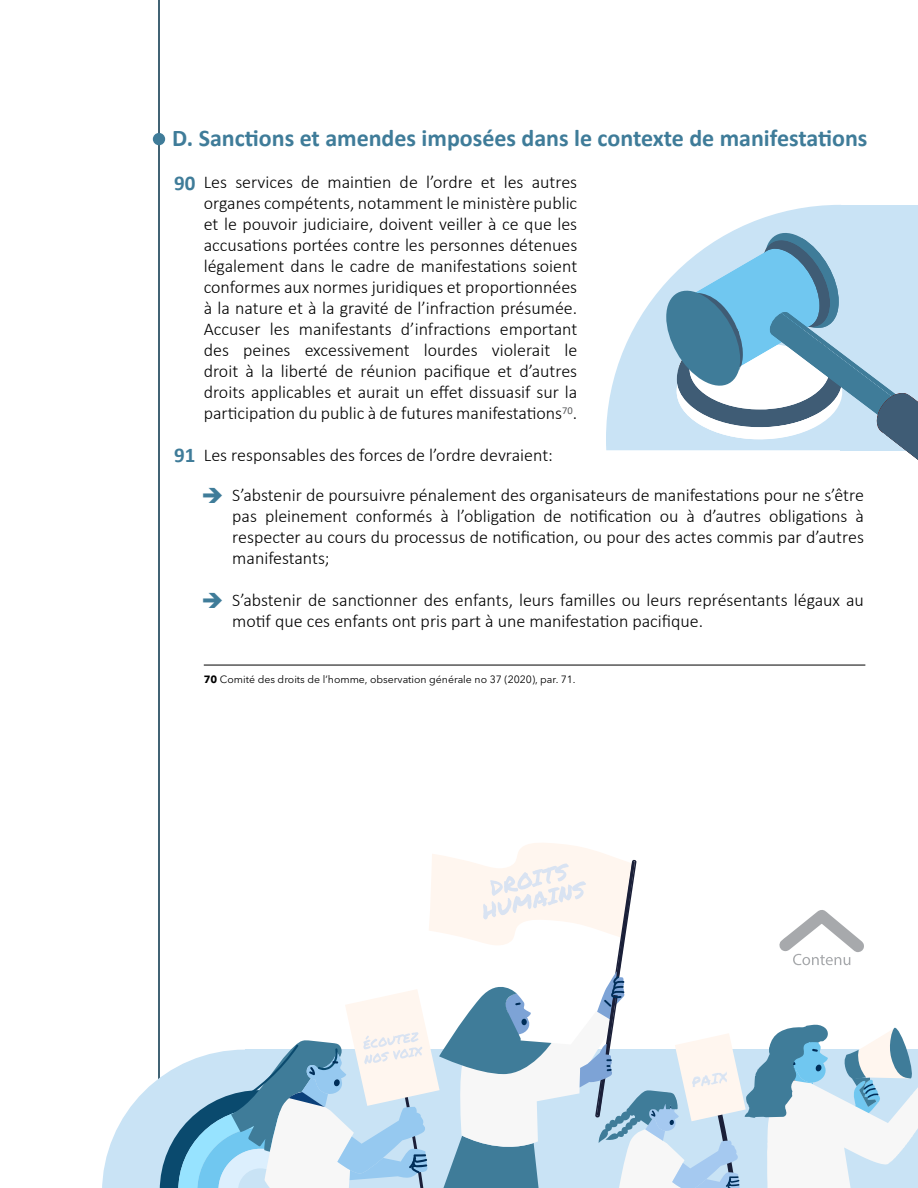
<style>
.page{position:relative;width:918px;height:1188px;background:#fff}
.page>*{position:absolute;margin:0;border:0;box-sizing:border-box;transform-origin:0 0}
.t1{font:700 24px "Calibri";color:#3f7c99}
.t2{font:700 21px "Calibri";color:#3f7c99}
.t3{font:300 18px/21px "Calibri";color:#000;text-align:justify}
.t4{font:10.5px "Avenir Next LT Pro";color:#000}
.s1{font-weight:700}
</style>
<div class="page">
<hr style="left:204px;top:665px;width:661px;height:1px;background:#000">
<hr style="left:158px;top:0;width:2px;height:1188px;background:#033047">
<div style="left:153px;top:133px;width:12px;height:12px;background:#3f7c99;border-radius:50%"></div>
<svg style="left:606px;top:205px;width:235px;height:245px"></svg>
<div style="left:841px;top:205px;width:77px;height:245px;background:#c9e3f5"></div>
<svg style="left:666px;top:226px;width:252px;height:234px"></svg>
<svg style="left:102px;top:842px;width:816px;height:346px"></svg>
<h1 class="t1" style="left:172px;top:121px;width:697px">D. Sanctions et amendes imposées dans le contexte de manifestations</h1>
<p class="t3" style="left:204px;top:171px;width:375px">Les services de maintien de l’ordre et les autres organes compétents, notamment le ministère public et le pouvoir judiciaire, doivent veiller à ce que les accusations portées contre les personnes détenues légalement dans le cadre de manifestations soient conformes aux normes juridiques et proportionnées à la nature et à la gravité de l’infraction présumée.<br>Accuser les manifestants d’infractions emportant des peines excessivement lourdes violerait le droit à la liberté de réunion pacifique et d’autres droits applicables et aurait un effet dissuasif sur la participation du public à de futures manifestations<sup>70</sup>.</p>
<p class="t3" style="left:204px;top:444px;width:351px">Les responsables des forces de l’ordre devraient:</p>
<p class="t2" style="left:174px;top:168px;width:23px">90</p>
<p class="t2" style="left:174px;top:440px;width:23px">91</p>
<p class="t3" style="left:232px;top:484px;width:633px">S’abstenir de poursuivre pénalement des organisateurs de manifestations pour ne s’être pas pleinement conformés à l’obligation de notification ou à d’autres obligations à respecter au cours du processus de notification, ou pour des actes commis par d’autres manifestants;</p>
<p class="t3" style="left:232px;top:589px;width:633px">S’abstenir de sanctionner des enfants, leurs familles ou leurs représentants légaux au motif que ces enfants ont pris part à une manifestation pacifique.</p>
<p class="t4" style="left:204px;top:673px;width:373px"><span class="s1">70</span> Comité des droits de l’homme, observation générale no 37 (2020), par. 71.</p>
</div>
